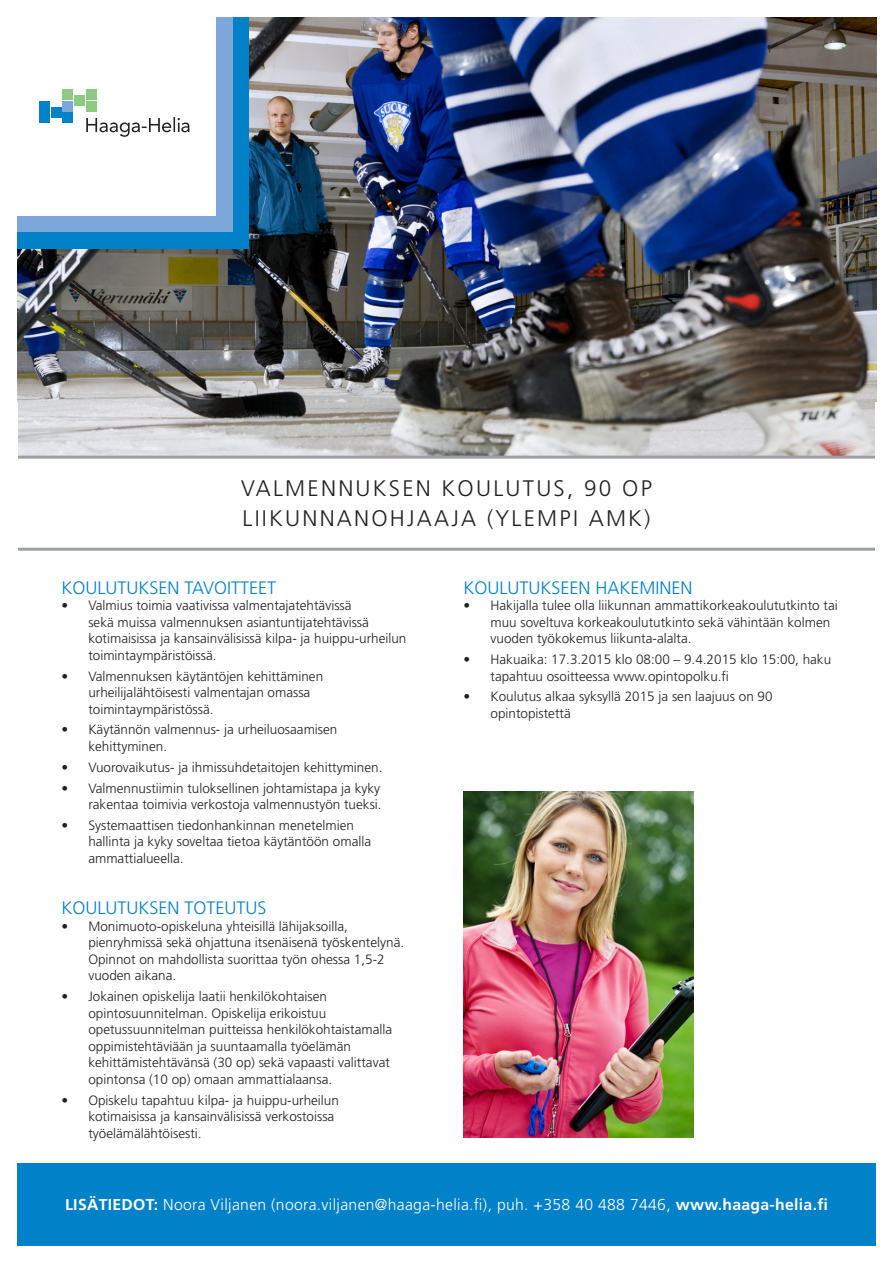
<style>
.page{position:relative;width:893px;height:1263px;background:#fff}
.page>*{position:absolute;margin:0;border:0;box-sizing:border-box;transform-origin:0 0}
.leipis{font:300 22.5px "Frutiger LT";letter-spacing:.1em;color:#231f20}
._3__Väliotsikko{font:300 18px "Frutiger LT";color:#0081c8}
._3__Väliotsikko-2{font:300 15.75px "Frutiger LT";letter-spacing:.02em;color:#fff}
.t1{font:300 13.5px/16.5px "Frutiger LT";color:#231f20}
.s1{font-weight:700}
</style>
<div class="page">
<img style="left:17px;top:17px;width:859px;height:439px">
<svg style="left:18px;top:456px;width:857px;height:95px"></svg>
<div style="left:17px;top:1163px;width:859px;height:83px;background:#0081c8"></div>
<div style="left:17px;top:17px;width:232px;height:231px;background:#0081c8"></div>
<div style="left:17px;top:17px;width:215px;height:215px;background:#7ca7d8"></div>
<div style="left:0;top:0;width:216px;height:215px;background:#fff"></div>
<svg style="left:86px;top:117px;width:104px;height:20px"></svg>
<div style="left:63px;top:89px;width:10px;height:11px;background:#8dca82"></div>
<div style="left:86px;top:89px;width:11px;height:11px;background:#8dca82"></div>
<div style="left:86px;top:101px;width:11px;height:10px;background:#8dca82"></div>
<div style="left:74px;top:95px;width:11px;height:11px;background:#8dca82"></div>
<div style="left:63px;top:101px;width:10px;height:10px;background:#7ca7d8"></div>
<div style="left:39px;top:101px;width:11px;height:10px;background:#0081c8"></div>
<div style="left:39px;top:113px;width:11px;height:10px;background:#0081c8"></div>
<div style="left:51px;top:107px;width:10px;height:10px;background:#0081c8"></div>
<div style="left:63px;top:113px;width:10px;height:10px;background:#0081c8"></div>
<img style="left:463px;top:792px;width:231px;height:345px">
<p class="leipis" style="left:241px;top:476px;width:412px">VALMENNUKSEN KOULUTUS, 90 OP</p>
<p class="leipis" style="left:242px;top:506px;width:410px">LIIKUNNANOHJAAJA (YLEMPI AMK)</p>
<p class="_3__Väliotsikko" style="left:61px;top:577px;width:216px">KOULUTUKSEN TAVOITTEET</p>
<p class="t1" style="left:88px;top:598px;width:320px;text-indent:-27px">• Valmius toimia vaativissa valmentajatehtävissä<br>sekä muissa valmennuksen asiantuntijatehtävissä kotimaisissa ja kansainvälisissä kilpa- ja huippu-urheilun toimintaympäristöissä.</p>
<p class="t1" style="left:88px;top:668px;width:236px;text-indent:-27px">• Valmennuksen käytäntöjen kehittäminen urheilijalähtöisesti valmentajan omassa toimintaympäristössä.</p>
<p class="t1" style="left:88px;top:722px;width:251px;text-indent:-27px">• Käytännön valmennus- ja urheiluosaamisen kehittyminen.</p>
<p class="t1" style="left:61px;top:759px;width:323px">• Vuorovaikutus- ja ihmissuhdetaitojen kehittyminen.</p>
<p class="t1" style="left:61px;top:780px;width:322px;text-align:right">• Valmennustiimin tuloksellinen johtamistapa ja kyky rakentaa toimivia verkostoja valmennustyön tueksi.</p>
<p class="t1" style="left:88px;top:817px;width:284px;text-indent:-27px">• Systemaattisen tiedonhankinnan menetelmien hallinta ja kyky soveltaa tietoa käytäntöön omalla ammattialueella.</p>
<p class="_3__Väliotsikko" style="left:61px;top:898px;width:207px">KOULUTUKSEN TOTEUTUS</p>
<p class="t1" style="left:88px;top:918px;width:317px;text-indent:-27px">• Monimuoto-opiskeluna yhteisillä lähijaksoilla, pienryhmissä sekä ohjattuna itsenäisenä työskentelynä.<br>Opinnot on mahdollista suorittaa työn ohessa 1,5-2 vuoden aikana.</p>
<p class="t1" style="left:88px;top:988px;width:305px;text-indent:-27px">• Jokainen opiskelija laatii henkilökohtaisen opintosuunnitelman. Opiskelija erikoistuu opetussuunnitelman puitteissa henkilökohtaistamalla oppimistehtäviään ja suuntaamalla työelämän kehittämistehtävänsä (30 op) sekä vapaasti valittavat opintonsa (10 op) omaan ammattialaansa.</p>
<p class="t1" style="left:88px;top:1092px;width:252px;text-indent:-27px">• Opiskelu tapahtuu kilpa- ja huippu-urheilun kotimaisissa ja kansainvälisissä verkostoissa työelämälähtöisesti.</p>
<p class="_3__Väliotsikko" style="left:463px;top:577px;width:231px">KOULUTUKSEEN HAKEMINEN</p>
<p class="t1" style="left:490px;top:598px;width:349px;text-indent:-27px">• Hakijalla tulee olla liikunnan ammattikorkeakoulututkinto tai muu soveltuva korkeakoulututkinto sekä vähintään kolmen vuoden työkokemus liikunta-alalta.</p>
<p class="t1" style="left:490px;top:651px;width:342px;text-indent:-27px">• Hakuaika: 17.3.2015 klo 08:00 – 9.4.2015 klo 15:00, haku tapahtuu osoitteessa www.opintopolku.fi</p>
<p class="t1" style="left:490px;top:689px;width:284px;text-indent:-27px">• Koulutus alkaa syksyllä 2015 ja sen laajuus on 90 opintopistettä</p>
<p class="_3__Väliotsikko-2" style="left:65px;top:1195px;width:764px"><span class="s1">LISÄTIEDOT:</span> Noora Viljanen (noora.viljanen@haaga-helia.fi), puh. +358 40 488 7446, <span class="s1">www.haaga-helia.fi</span></p>
</div>
